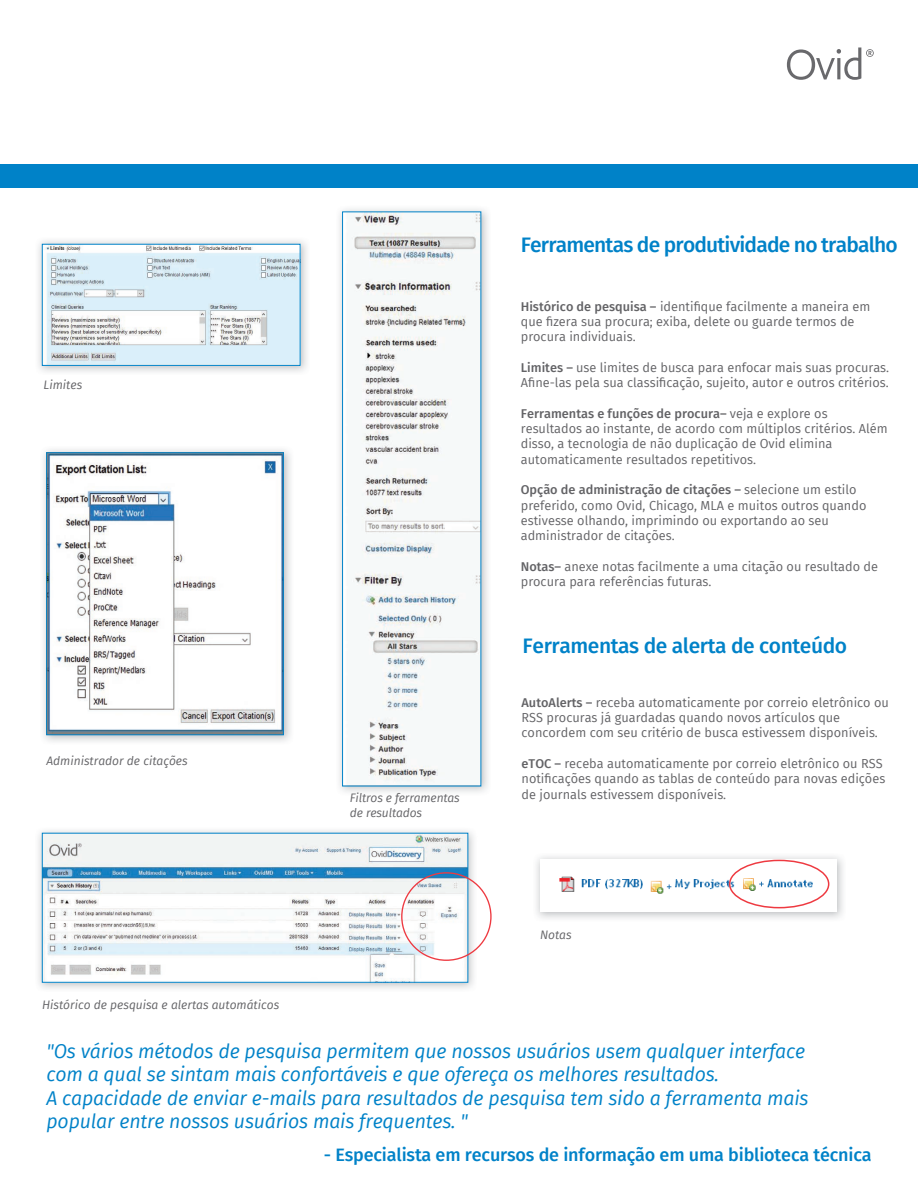
<style>
.page{position:relative;width:918px;height:1188px;background:#fff}
.page>*{position:absolute;margin:0;border:0;box-sizing:border-box;transform-origin:0 0}
.t1{font:500 21px "Fira Sans";letter-spacing:-.04em;color:#0082c8}
.t2{font:500 21px "Fira Sans";letter-spacing:-.02em;color:#0082c8}
.t3{font:italic 19.5px/23.4px "Fira Sans";letter-spacing:-.01em;color:#0082c8}
.t4{font:500 18px "Fira Sans";letter-spacing:-.01em;color:#0082c8}
.t5{font:12.75px/15.3px "Fira Sans";color:#636366}
.t6{font:italic 12px/14.4px "Fira Sans";color:#636366}
.s1{font-weight:500}
</style>
<div class="page">
<div style="left:0;top:164px;width:918px;height:24px;background:#0082c8"></div>
<svg style="left:787px;top:47px;width:87px;height:33px"></svg>
<img style="left:43px;top:449px;width:248px;height:293px">
<img style="left:48px;top:455px;width:234px;height:278px">
<div style="left:46px;top:453px;width:238px;height:282px;border:1px solid #0082c8"></div>
<img style="left:38px;top:240px;width:269px;height:132px">
<img style="left:44px;top:246px;width:254px;height:118px">
<div style="left:42px;top:244px;width:258px;height:122px;border:1px solid #0082c8"></div>
<img style="left:339px;top:209px;width:149px;height:583px">
<img style="left:344px;top:214px;width:135px;height:570px">
<div style="left:342px;top:212px;width:139px;height:574px;border:1px solid #0082c8"></div>
<img style="left:559px;top:859px;width:262px;height:41px">
<div style="left:729px;top:860px;width:100px;height:48px;border:2px solid #ee3a41;border-radius:50%"></div>
<img style="left:38px;top:830px;width:439px;height:159px">
<img style="left:44px;top:835px;width:422px;height:145px">
<p class="t6" style="left:44px;top:378px;width:40px">Limites</p>
<p class="t6" style="left:46px;top:753px;width:143px">Administrador de citações</p>
<p class="t6" style="left:42px;top:998px;width:239px">Histórico de pesquisa e alertas automáticos</p>
<p class="t6" style="left:350px;top:791px;width:111px">Filtros e ferramentas de resultados</p>
<h1 class="t1" style="left:521px;top:228px;width:379px">Ferramentas de produtividade no trabalho</h1>
<p class="t5" style="left:521px;top:298px;width:351px"><span class="s1">Histórico de pesquisa –</span> identifique facilmente a maneira em que fizera sua procura; exiba, delete ou guarde termos de procura individuais.</p>
<p class="t5" style="left:521px;top:359px;width:370px"><span class="s1">Limites –</span> use limites de busca para enfocar mais suas procuras.<br>Afine-las pela sua classificação, sujeito, autor e outros critérios.</p>
<p class="t5" style="left:521px;top:405px;width:368px"><span class="s1">Ferramentas e funções de procura–</span> veja e explore os resultados ao instante, de acordo com múltiplos critérios. Além disso, a tecnologia de não duplicação de Ovid elimina automaticamente resultados repetitivos.</p>
<p class="t5" style="left:521px;top:482px;width:347px"><span class="s1">Opção de administração de citações –</span> selecione um estilo preferido, como Ovid, Chicago, MLA e muitos outros quando estivesse olhando, imprimindo ou exportando ao seu administrador de citações.</p>
<p class="t5" style="left:521px;top:558px;width:359px"><span class="s1">Notas–</span> anexe notas facilmente a uma citação ou resultado de procura para referências futuras.</p>
<h1 class="t2" style="left:523px;top:629px;width:326px">Ferramentas de alerta de conteúdo</h1>
<p class="t5" style="left:522px;top:694px;width:369px"><span class="s1">AutoAlerts –</span> receba automaticamente por correio eletrônico ou<br>RSS procuras já guardadas quando novos artículos que concordem com seu critério de busca estivessem disponíveis.</p>
<p class="t5" style="left:522px;top:756px;width:365px"><span class="s1">eTOC –</span> receba automaticamente por correio eletrônico ou RSS notificações quando as tablas de conteúdo para novas edições de journals estivessem disponíveis.</p>
<p class="t6" style="left:540px;top:927px;width:33px">Notas</p>
<p class="t3" style="left:46px;top:1039px;width:764px">"Os vários métodos de pesquisa permitem que nossos usuários usem qualquer interface com a qual se sintam mais confortáveis e que ofereça os melhores resultados.<br>A capacidade de enviar e-mails para resultados de pesquisa tem sido a ferramenta mais popular entre nossos usuários mais frequentes. "</p>
<h3 class="t4" style="left:324px;top:1141px;width:549px">- Especialista em recursos de informação em uma biblioteca técnica</h3>
</div>
